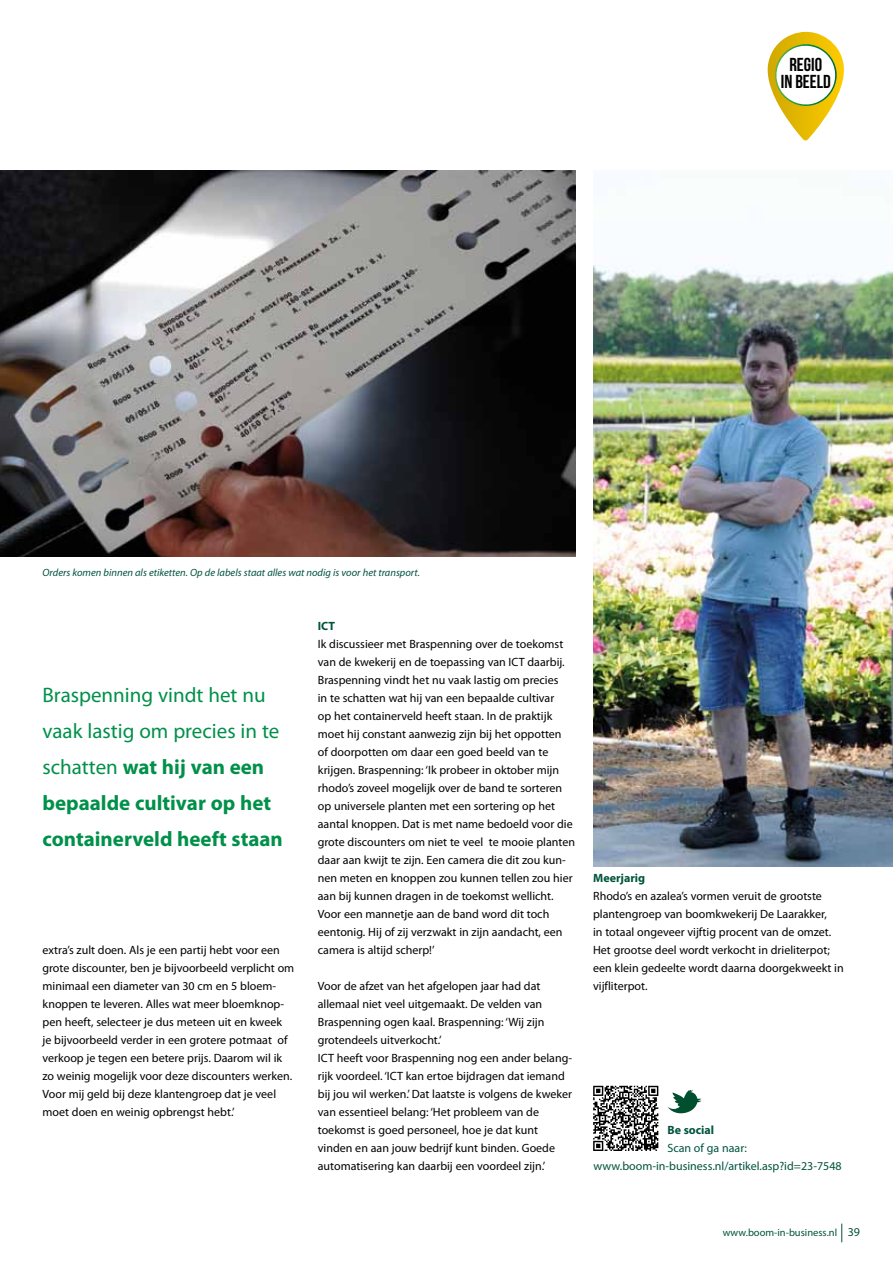
<style>
.page{position:relative;width:893px;height:1263px;background:#fff}
.page>*{position:absolute;margin:0;border:0;box-sizing:border-box;transform-origin:0 0}
.t1{font:700 21px/36px "Myriad Pro";color:#00904a}
.t2{font:18.75px/16.8px "Bebas Neue";color:#000;text-align:center}
.t3{font:12px/18px "Myriad Pro";color:#000}
.t4{font:12px/18px "Myriad Pro";color:#00533d}
.t5{font:700 12px "Myriad Pro";color:#00533d}
.t6{font:italic 10.5px "Myriad Pro";color:#00533d}
.t7{font:10.5px "Myriad Pro";color:#00533d}
.s1{font-weight:400}
.s2{font-size:12px}
</style>
<div class="page">
<svg style="left:841px;top:1223px;width:1px;height:19px"></svg>
<svg style="left:767px;top:32px;width:77px;height:109px"></svg>
<img style="left:0;top:170px;width:575px;height:386px">
<img style="left:593px;top:265px;width:300px;height:601px">
<svg style="left:593px;top:1086px;width:65px;height:65px"></svg>
<svg style="left:667px;top:1090px;width:34px;height:23px"></svg>
<h2 class="t2" style="left:781px;top:56px;width:51px">REGIO<br>IN BEELD</h2>
<p class="t6" style="left:43px;top:566px;width:379px">Orders komen binnen als etiketten. Op de labels staat alles wat nodig is voor het transport.</p>
<h1 class="t1" style="left:43px;top:676px;width:242px"><span class="s1">Braspenning vindt het nu vaak lastig om precies in te schatten</span> wat hij van een bepaalde cultivar op het containerveld heeft staan</h1>
<p class="t3" style="left:43px;top:941px;width:253px">extra’s zult doen. Als je een partij hebt voor een grote discounter, ben je bijvoorbeeld verplicht om minimaal een diameter van 30 cm en 5 bloem&shy;knoppen te leveren. Alles wat meer bloemknop&shy;pen heeft, selecteer je dus meteen uit en kweek<br>je bijvoorbeeld verder in een grotere potmaat of verkoop je tegen een betere prijs. Daarom wil ik zo weinig mogelijk voor deze discounters werken.<br>Voor mij geld bij deze klantengroep dat je veel moet doen en weinig opbrengst hebt.’</p>
<p class="t5" style="left:318px;top:618px;width:19px">ICT</p>
<p class="t3" style="left:318px;top:635px;width:259px">Ik discussieer met Braspenning over de toekomst van de kwekerij en de toepassing van ICT daarbij.<br>Braspenning vindt het nu vaak lastig om precies<br>in te schatten wat hij van een bepaalde cultivar<br>op het containerveld heeft staan. In de praktijk moet hij constant aanwezig zijn bij het oppotten<br>of doorpotten om daar een goed beeld van te krijgen. Braspenning: ‘Ik probeer in oktober mijn rhodo’s zoveel mogelijk over de band te sorteren op universele planten met een sortering op het aantal knoppen. Dat is met name bedoeld voor die grote discounters om niet te veel te mooie planten daar aan kwijt te zijn. Een camera die dit zou kun&shy;nen meten en knoppen zou kunnen tellen zou hier aan bij kunnen dragen in de toekomst wellicht.<br>Voor een mannetje aan de band word dit toch eentonig. Hij of zij verzwakt in zijn aandacht, een camera is altijd scherp!’</p>
<p class="t3" style="left:318px;top:977px;width:256px">Voor de afzet van het afgelopen jaar had dat allemaal niet veel uitgemaakt. De velden van Braspenning ogen kaal. Braspenning: ‘Wij zijn grotendeels uitverkocht.’<br>ICT heeft voor Braspenning nog een ander belang&shy;rijk voordeel. ‘ICT kan ertoe bijdragen dat iemand bij jou wil werken.’ Dat laatste is volgens de kweker van essentieel belang: ‘Het probleem van de toekomst is goed personeel, hoe je dat kunt vinden en aan jouw bedrijf kunt binden. Goede automatisering kan daarbij een voordeel zijn.’</p>
<p class="t5" style="left:593px;top:870px;width:54px">Meerjarig</p>
<p class="t3" style="left:593px;top:887px;width:252px">Rhodo’s en azalea’s vormen veruit de grootste plantengroep van boomkwekerij De Laarakker,<br>in totaal ongeveer vijftig procent van de omzet.<br>Het grootse deel wordt verkocht in drieliterpot; een klein gedeelte wordt daarna doorgekweekt in vijfliterpot.</p>
<p class="t5" style="left:667px;top:1122px;width:48px">Be social</p>
<p class="t4" style="left:594px;top:1139px;width:249px;text-indent:74px">Scan of ga naar: www.boom-in-business.nl/artikel.asp?id=23-7548</p>
<p class="t7" style="left:723px;top:1226px;width:139px">www.boom-in-business.nl <span class="s2">39</span></p>
</div>
